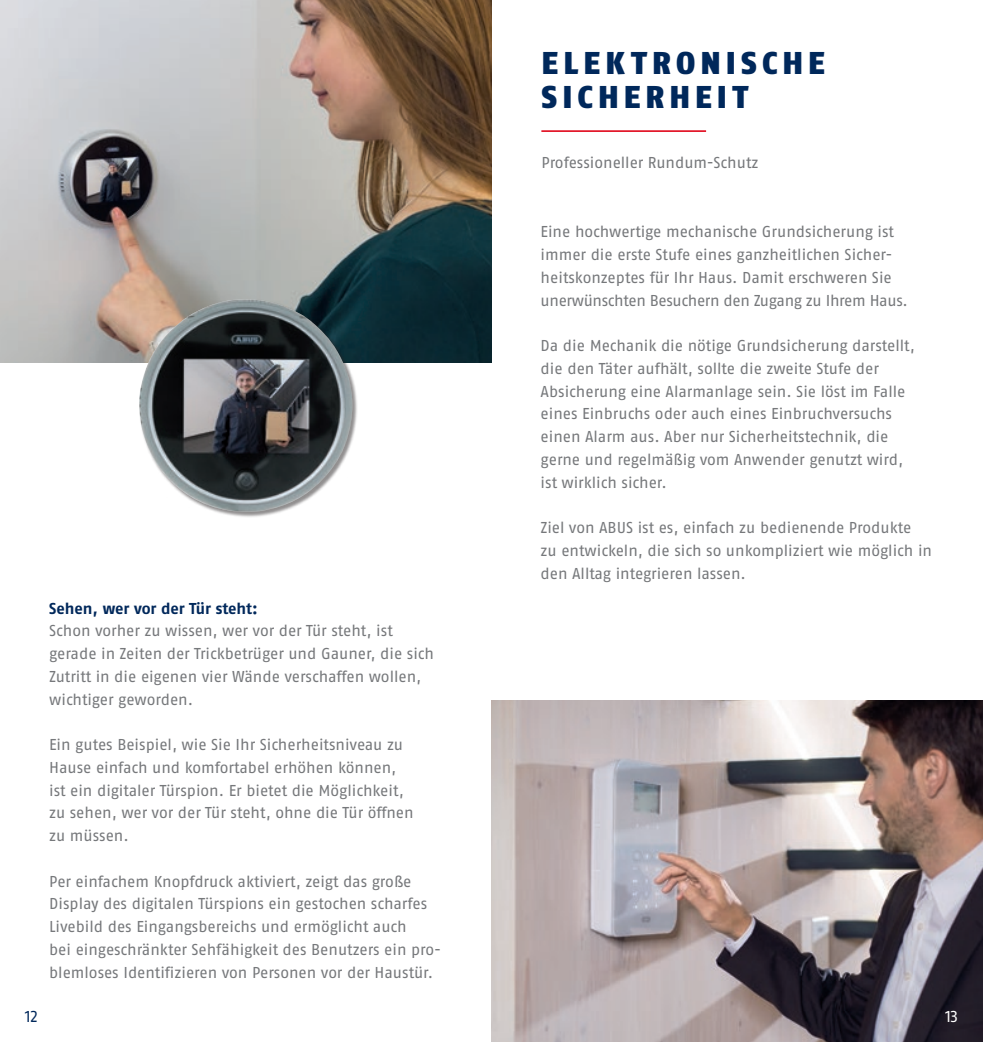
<style>
.page{position:relative;width:983px;height:1042px;background:#fff}
.page>*{position:absolute;margin:0;border:0;box-sizing:border-box;transform-origin:0 0}
.t1{font:900 31.5px/33.2px "ABUS Fago Pro";letter-spacing:.165em;color:#00285b}
.t2{font:15.75px/22.8px "ABUS Fago Pro";letter-spacing:-.005em;color:#76787b}
.t3{font:700 15.75px "ABUS Fago Pro";letter-spacing:-.005em;color:#00285b}
.t4{font:15.75px "ABUS Fago Pro";color:#00285b}
.t5{font:15.75px "ABUS Fago Pro";color:#fff}
</style>
<div class="page">
<img style="left:491px;top:700px;width:491px;height:342px">
<img style="left:0;top:0;width:491px;height:362px">
<div style="left:139px;top:299px;width:218px;height:218px;background:#231f20;opacity:.5"></div>
<img style="left:139px;top:299px;width:213px;height:213px">
<hr style="left:541px;top:130px;width:165px;height:2px;background:#e2192b">
<h1 class="t1" style="left:541px;top:47px;width:285px">ELEKTRONISCHE<br>SICHERHEIT</h1>
<p class="t2" style="left:541px;top:151px;width:218px">Professioneller Rundum-Schutz</p>
<p class="t3" style="left:49px;top:599px;width:210px">Sehen, wer vor der Tür steht:</p>
<p class="t2" style="left:49px;top:619px;width:386px">Schon vorher zu wissen, wer vor der Tür steht, ist gerade in Zeiten der Trickbetrüger und Gauner, die sich Zutritt in die eigenen vier Wände verschaffen wollen, wichtiger geworden.</p>
<p class="t2" style="left:49px;top:733px;width:366px">Ein gutes Beispiel, wie Sie Ihr Sicherheitsniveau zu Hause einfach und komfortabel erhöhen können, ist ein digitaler Türspion. Er bietet die Möglichkeit, zu sehen, wer vor der Tür steht, ohne die Tür öffnen zu müssen.</p>
<p class="t2" style="left:49px;top:870px;width:393px">Per einfachem Knopfdruck aktiviert, zeigt das große Display des digitalen Türspions ein gestochen scharfes Livebild des Eingangsbereichs und ermöglicht auch<br>bei eingeschränkter Sehfähigkeit des Benutzers ein pro&shy;blemloses Identifizieren von Personen vor der Haustür.</p>
<p class="t2" style="left:540px;top:221px;width:368px">Eine hochwertige mechanische Grundsicherung ist immer die erste Stufe eines ganzheitlichen Sicher&shy;heitskonzeptes für Ihr Haus. Damit erschweren Sie unerwünschten Besuchern den Zugang zu Ihrem Haus.</p>
<p class="t2" style="left:540px;top:334px;width:376px">Da die Mechanik die nötige Grundsicherung darstellt, die den Täter aufhält, sollte die zweite Stufe der Absicherung eine Alarmanlage sein. Sie löst im Falle eines Einbruchs oder auch eines Einbruchversuchs einen Alarm aus. Aber nur Sicherheitstechnik, die gerne und regelmäßig vom Anwender genutzt wird, ist wirklich sicher.</p>
<p class="t2" style="left:540px;top:516px;width:393px">Ziel von ABUS ist es, einfach zu bedienende Produkte<br>zu entwickeln, die sich so unkompliziert wie möglich in den Alltag integrieren lassen.</p>
<p class="t4" style="left:25px;top:1007px;width:15px">12</p>
<p class="t5" style="left:944px;top:1007px;width:15px">13</p>
</div>
